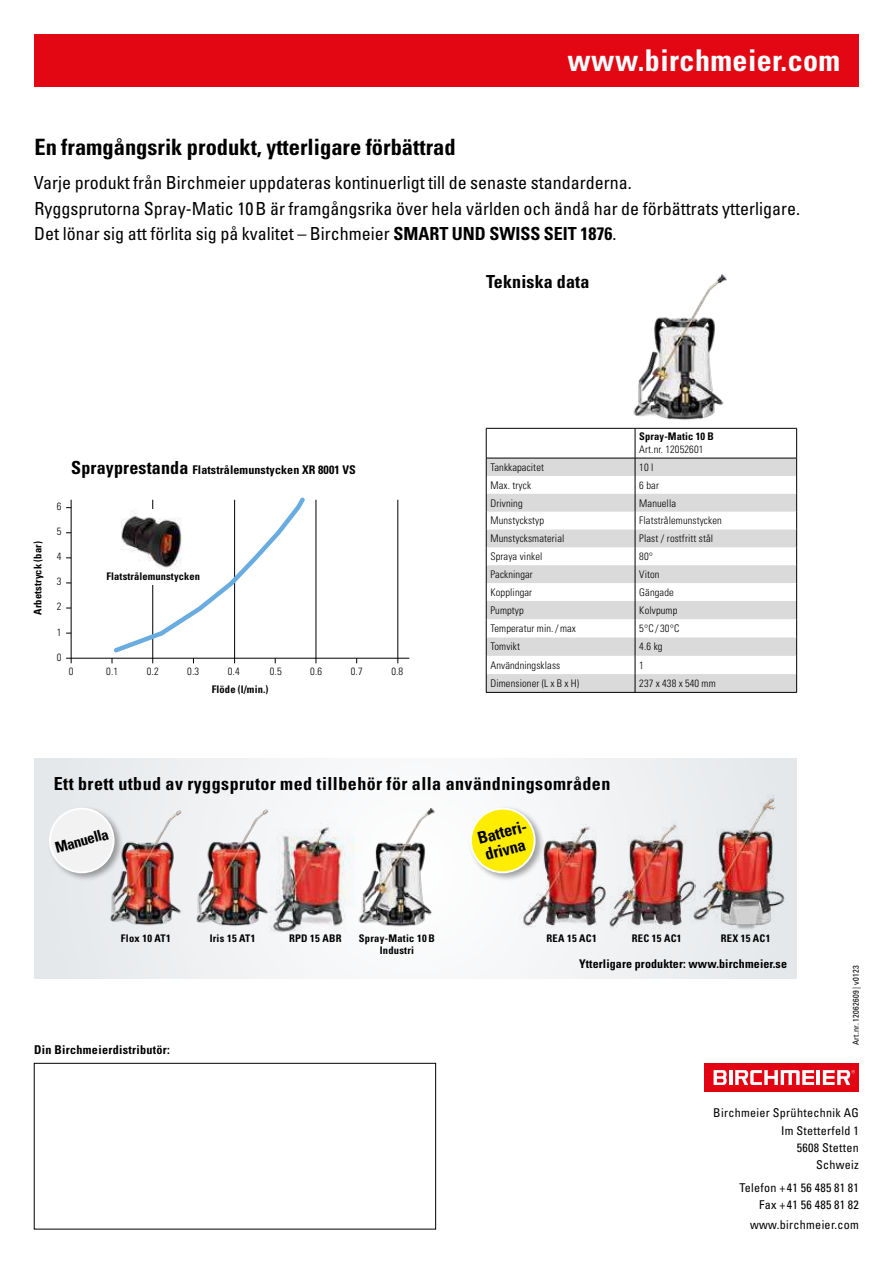
<style>
.page{position:relative;width:893px;height:1263px;background:#fff}
.page>*{position:absolute;margin:0;border:0;box-sizing:border-box;transform-origin:0 0}
.t1{font:700 condensed 30px "Univers LT Std";letter-spacing:.015em;color:#fff}
.t2{font:700 condensed 22.5px "Univers LT Std";color:#000}
.t3{font:condensed 18px/25.5px "Univers LT Std";color:#000}
.t4{font:700 condensed 18px "Univers LT Std";letter-spacing:.025em;color:#000}
.t5{font:700 condensed 16.5px/17.2px "Univers LT Std";color:#000}
.t6{font:700 condensed 15px "Univers LT Std";color:#000}
.t7{font:condensed 12.15px/17.4px "Univers LT Std";letter-spacing:.025em;color:#000;text-align:right}
.t8{font:700 condensed 12.15px "Univers LT Std";letter-spacing:.025em;color:#000}
.t9{font:700 condensed 12px "Univers LT Std";letter-spacing:.01em;color:#000}
.t10{font:300 condensed 10.5px "Univers LT Std";letter-spacing:.01em;color:#000}
.t11{font:700 condensed 10.5px/12px "Univers LT Std";letter-spacing:.01em;color:#000;text-align:center}
.t12{font:condensed 8.25px "Univers LT Std";letter-spacing:.025em;color:#000}
.s1{font-weight:700}
.s2{font-size:18px}
</style>
<div class="page">
<div style="left:34px;top:759px;width:763px;height:219px;background:linear-gradient(to right,#f0f2f3,#f0f2f3)"></div>
<div style="left:34px;top:34px;width:825px;height:52px;background:#e30613"></div>
<div style="left:705px;top:1063px;width:154px;height:29px;background:#e30413"></div>
<hr style="left:817px;top:1070px;width:3px;height:15px;background:#fff">
<hr style="left:729px;top:1070px;width:3px;height:15px;background:#fff">
<svg style="left:735px;top:1070px;width:79px;height:15px"></svg>
<svg style="left:714px;top:1070px;width:13px;height:15px"></svg>
<svg style="left:823px;top:1070px;width:32px;height:15px"></svg>
<div style="left:34px;top:1063px;width:402px;height:166px;border:1px solid #000"></div>
<img style="left:624px;top:274px;width:108px;height:154px">
<img style="left:101px;top:805px;width:173px;height:130px">
<div style="left:468px;top:806px;width:76px;height:76px;background:#000;opacity:.35"></div>
<div style="left:471px;top:809px;width:64px;height:63px;background:#ffed00;border-radius:50%"></div>
<div style="left:470px;top:808px;width:66px;height:65px;border:2px solid #fff;border-radius:50%"></div>
<div style="left:47px;top:806px;width:76px;height:76px;background:#000;opacity:.35"></div>
<div style="left:50px;top:809px;width:64px;height:63px;background:#f2f2f2;border-radius:50%"></div>
<div style="left:49px;top:808px;width:66px;height:65px;border:2px solid #fff;border-radius:50%"></div>
<img style="left:269px;top:821px;width:83px;height:113px">
<img style="left:352px;top:808px;width:89px;height:128px">
<hr style="left:71px;top:500px;width:1px;height:163px;background:#000">
<hr style="left:316px;top:500px;width:1px;height:163px;background:#000">
<hr style="left:398px;top:500px;width:1px;height:163px;background:#000">
<svg style="left:110px;top:497px;width:199px;height:166px"></svg>
<hr style="left:66px;top:658px;width:343px;height:1px;background:#000">
<div style="left:117px;top:569px;width:70px;height:16px;background:#fff"></div>
<img style="left:113px;top:510px;width:72px;height:64px">
<img style="left:602px;top:820px;width:93px;height:118px">
<img style="left:519px;top:824px;width:90px;height:113px">
<img style="left:689px;top:794px;width:99px;height:138px">
<svg style="left:487px;top:429px;width:309px;height:29px"></svg>
<svg style="left:487px;top:459px;width:309px;height:233px;fill:#dadada"></svg>
<hr style="left:486px;top:458px;width:149px;height:1px;background:#000">
<hr style="left:635px;top:458px;width:162px;height:1px;background:#000">
<svg style="left:486px;top:458px;width:1px;height:234px"></svg>
<svg style="left:635px;top:458px;width:1px;height:234px"></svg>
<svg style="left:796px;top:458px;width:1px;height:234px"></svg>
<hr style="left:486px;top:692px;width:149px;height:1px;background:#000">
<hr style="left:635px;top:692px;width:162px;height:1px;background:#000">
<hr style="left:486px;top:428px;width:149px;height:1px;background:#000">
<hr style="left:635px;top:428px;width:162px;height:1px;background:#000">
<hr style="left:635px;top:428px;width:1px;height:30px;background:#000">
<hr style="left:796px;top:428px;width:1px;height:30px;background:#000">
<hr style="left:486px;top:428px;width:1px;height:30px;background:#000">
<h1 class="t1" style="left:567px;top:42px;width:274px">www.birchmeier.com</h1>
<h2 class="t2" style="left:34px;top:134px;width:423px">En framgångsrik produkt, ytterligare förbättrad</h2>
<p class="t3" style="left:34px;top:170px;width:768px">Varje produkt från Birchmeier uppdateras kontinuerligt till de senaste standarderna.<br>Ryggsprutorna Spray-Matic 10B är framgångsrika över hela världen och ändå har de förbättrats ytterligare.<br>Det lönar sig att förlita sig på kvalitet – Birchmeier <span class="s1">SMART UND SWISS SEIT 1876</span>.</p>
<h3 class="t4" style="left:486px;top:271px;width:105px">Tekniska data</h3>
<p class="t11" style="left:32px;top:615px;width:75px;rotate:-90deg">Arbetstryck (bar)</p>
<p class="t10" style="left:57px;top:499px;width:6px">6</p>
<p class="t10" style="left:57px;top:525px;width:6px">5</p>
<p class="t10" style="left:57px;top:550px;width:6px">4</p>
<p class="t10" style="left:57px;top:575px;width:6px">3</p>
<p class="t10" style="left:57px;top:600px;width:6px">2</p>
<p class="t10" style="left:57px;top:625px;width:6px">1</p>
<p class="t10" style="left:57px;top:651px;width:6px">0</p>
<p class="t9" style="left:71px;top:463px;width:286px"><span class="s2">Sprayprestanda</span> Flatstrålemunstycken XR 8001 VS</p>
<p class="t11" style="left:107px;top:570px;width:95px">Flatstrålemunstycken</p>
<p class="t10" style="left:69px;top:665px;width:6px">0</p>
<p class="t10" style="left:106px;top:665px;width:13px">0.1</p>
<p class="t10" style="left:147px;top:665px;width:13px">0.2</p>
<p class="t10" style="left:187px;top:665px;width:13px">0.3</p>
<p class="t10" style="left:228px;top:665px;width:13px">0.4</p>
<p class="t10" style="left:270px;top:665px;width:13px">0.5</p>
<p class="t10" style="left:310px;top:665px;width:13px">0.6</p>
<p class="t10" style="left:351px;top:665px;width:13px">0.7</p>
<p class="t10" style="left:391px;top:665px;width:13px">0.8</p>
<p class="t11" style="left:212px;top:683px;width:58px">Flöde (l/min.)</p>
<p class="t11" style="left:639px;top:430px;width:76px">Spray-Matic 10 B</p>
<p class="t10" style="left:639px;top:443px;width:66px">Art.nr. 12052601</p>
<p class="t10" style="left:490px;top:461px;width:55px">Tankkapacitet</p>
<p class="t10" style="left:639px;top:461px;width:16px">10 l</p>
<p class="t10" style="left:490px;top:479px;width:42px">Max. tryck</p>
<p class="t10" style="left:639px;top:479px;width:21px">6 bar</p>
<p class="t10" style="left:490px;top:496px;width:34px">Drivning</p>
<p class="t10" style="left:639px;top:496px;width:38px">Manuella</p>
<p class="t10" style="left:490px;top:514px;width:55px">Munstyckstyp</p>
<p class="t10" style="left:639px;top:514px;width:84px">Flatstrålemunstycken</p>
<p class="t10" style="left:490px;top:532px;width:76px">Munstycksmaterial</p>
<p class="t10" style="left:639px;top:532px;width:75px">Plast / rostfritt stål</p>
<p class="t10" style="left:490px;top:550px;width:53px">Spraya vinkel</p>
<p class="t10" style="left:639px;top:550px;width:15px">80°</p>
<p class="t10" style="left:490px;top:568px;width:44px">Packningar</p>
<p class="t10" style="left:639px;top:568px;width:22px">Viton</p>
<p class="t10" style="left:490px;top:586px;width:43px">Kopplingar</p>
<p class="t10" style="left:639px;top:586px;width:36px">Gängade</p>
<p class="t10" style="left:490px;top:604px;width:35px">Pumptyp</p>
<p class="t10" style="left:639px;top:604px;width:40px">Kolvpump</p>
<p class="t10" style="left:490px;top:622px;width:87px">Temperatur min./max</p>
<p class="t10" style="left:639px;top:622px;width:41px">5°C / 30°C</p>
<p class="t10" style="left:490px;top:640px;width:31px">Tomvikt</p>
<p class="t10" style="left:639px;top:640px;width:25px">4.6 kg</p>
<p class="t10" style="left:490px;top:659px;width:71px">Användningsklass</p>
<p class="t10" style="left:639px;top:659px;width:6px">1</p>
<p class="t10" style="left:490px;top:677px;width:90px">Dimensioner (L x B x H)</p>
<p class="t10" style="left:639px;top:677px;width:78px">237 x 438 x 540 mm</p>
<h3 class="t4" style="left:54px;top:773px;width:558px">Ett brett utbud av ryggsprutor med tillbehör för alla användningsområden</h3>
<h3 class="t6" style="left:53px;top:839px;width:56px;rotate:-15deg">Manuella</h3>
<h3 class="t5" style="left:476px;top:830px;width:54px;rotate:-15deg">Batteri&shy;drivna</h3>
<p class="t11" style="left:121px;top:933px;width:51px">Flox 10 AT1</p>
<p class="t11" style="left:210px;top:933px;width:47px">Iris 15 AT1</p>
<p class="t11" style="left:289px;top:932px;width:54px">RPD 15 ABR</p>
<p class="t11" style="left:547px;top:933px;width:52px">REA 15 AC1</p>
<p class="t11" style="left:632px;top:933px;width:51px">REC 15 AC1</p>
<p class="t11" style="left:721px;top:933px;width:51px">REX 15 AC1</p>
<p class="t11" style="left:359px;top:933px;width:78px">Spray-Matic 10 B<br>Industri</p>
<p class="t9" style="left:579px;top:956px;width:210px">Ytterligare produkter: www.birchmeier.se</p>
<p class="t8" style="left:34px;top:1042px;width:137px">Din Birchmeierdistributör:</p>
<p class="t12" style="left:851px;top:1045px;width:81px;rotate:-90deg">Art.nr. 12062609 | v0123</p>
<p class="t7" style="left:713px;top:1104px;width:147px">Birchmeier Sprühtechnik AG<br>Im Stetterfeld 1<br>5608 Stetten<br>Schweiz</p>
<p class="t7" style="left:739px;top:1178px;width:121px">Telefon +41 56 485 81 81<br>Fax +41 56 485 81 82</p>
<p class="t7" style="left:750px;top:1215px;width:110px">www.birchmeier.com</p>
</div>
